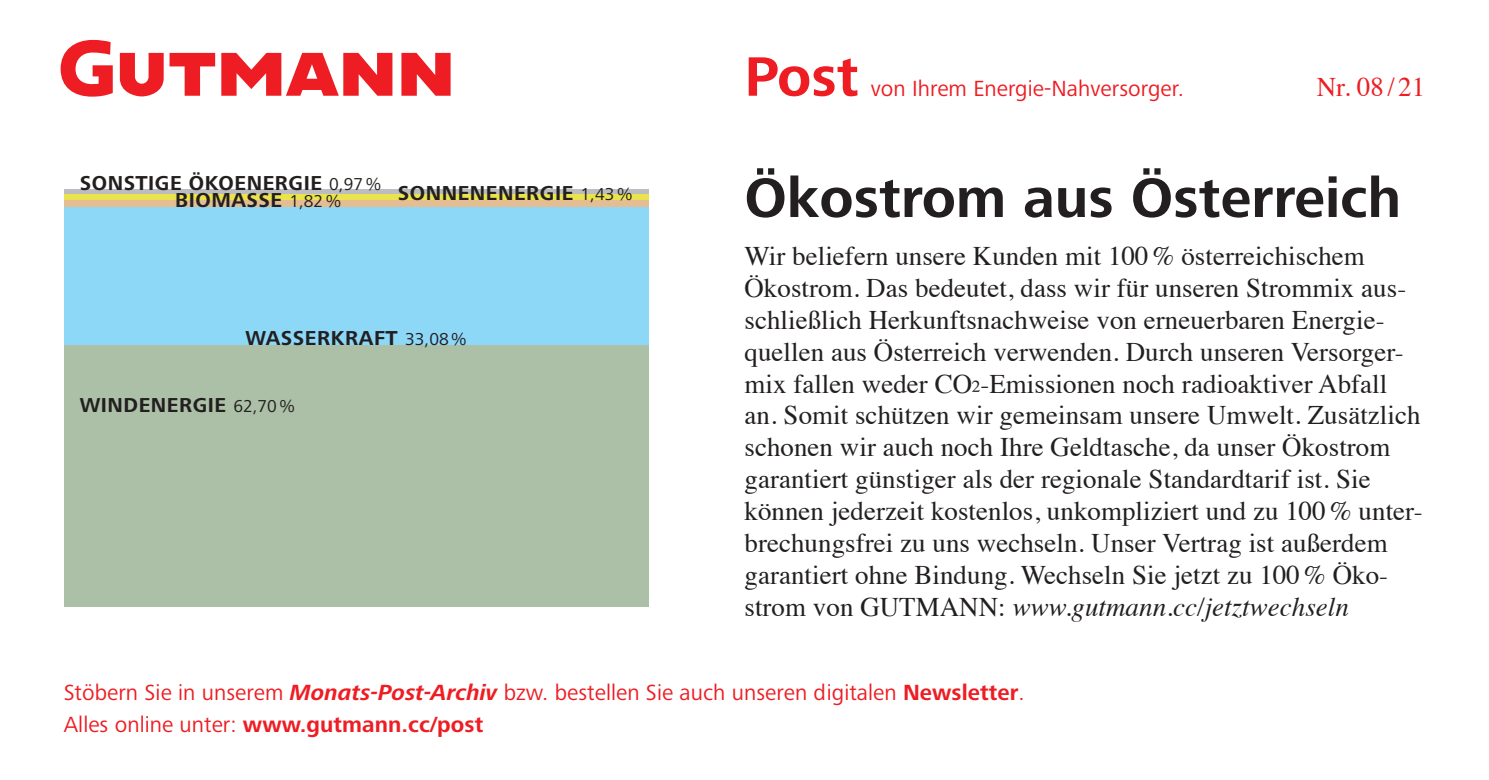
<style>
.page{position:relative;width:1489px;height:780px;background:#fff}
.page>*{position:absolute;margin:0;border:0;box-sizing:border-box;transform-origin:0 0}
.t1{font:700 57.5px "Frutiger Next Pro";color:#231f20}
.t2{font:700 57.5px "Frutiger Next Pro";color:#ee1d23}
.t3{font:27px/32px "Times";letter-spacing:.005em;color:#231f20}
.t4{font:27px "Times";color:#ee1d23}
.t5{font:22.75px/32px "Frutiger Next Pro";letter-spacing:.005em;color:#ee1d23}
.t6{font:700 21px "Frutiger Next Pro";letter-spacing:.025em;color:#231f20}
.s1{font-weight:400;font-size:18px}
.s2{font-style:italic}
.s3{font-weight:700;font-style:italic}
.s4{font-weight:700}
</style>
<div class="page">
<svg style="left:221px;top:53px;width:171px;height:43px"></svg>
<svg style="left:61px;top:40px;width:52px;height:57px"></svg>
<svg style="left:120px;top:53px;width:95px;height:43px"></svg>
<svg style="left:401px;top:53px;width:49px;height:43px"></svg>
<hr style="left:64px;top:189px;width:584px;height:4px;background:#bcbdc0">
<div style="left:64px;top:207px;width:584px;height:138px;background:#8dd7f7"></div>
<div style="left:64px;top:345px;width:584px;height:261px;background:#acc0a7"></div>
<div style="left:64px;top:199px;width:584px;height:8px;background:#e4be92"></div>
<div style="left:64px;top:193px;width:584px;height:6px;background:#ebe34d"></div>
<p class="t6" style="left:80px;top:170px;width:303px">SONSTIGE ÖKOENERGIE <span class="s1">0,97%</span></p>
<p class="t6" style="left:175px;top:188px;width:168px">BIOMASSE <span class="s1">1,82%</span></p>
<p class="t6" style="left:398px;top:180px;width:236px">SONNENENERGIE <span class="s1">1,43%</span></p>
<p class="t6" style="left:245px;top:326px;width:223px">WASSERKRAFT <span class="s1">33,08%</span></p>
<p class="t6" style="left:80px;top:393px;width:217px">WINDENERGIE <span class="s1">62,70%</span></p>
<p class="t2" style="left:744px;top:44px;width:116px">Post</p>
<p class="t5" style="left:870px;top:72px;width:315px">von Ihrem Energie-Nahversorger.</p>
<p class="t4" style="left:1316px;top:61px;width:110px">Nr. 08/ 21</p>
<p class="t1" style="left:744px;top:165px;width:658px">Ökostrom aus Österreich</p>
<p class="t3" style="left:744px;top:237px;width:679px">Wir beliefern unsere Kunden mit 100% österreichischem Ökostrom. Das bedeutet, dass wir für unseren Strommix aus&shy;schließlich Herkunftsnachweise von erneuerbaren Energie&shy;quellen aus Österreich verwenden. Durch unseren Versorger&shy;mix fallen weder CO²-Emissionen noch radioaktiver Abfall an. Somit schützen wir gemeinsam unsere Umwelt. Zusätzlich schonen wir auch noch Ihre Geldtasche, da unser Ökostrom garantiert günstiger als der regionale Standardtarif ist. Sie können jederzeit kostenlos, unkompliziert und zu 100% unter&shy;brechungsfrei zu uns wechseln. Unser Vertrag ist außerdem garantiert ohne Bindung. Wechseln Sie jetzt zu 100% Öko&shy;strom von GUTMANN: <span class="s2">www.gutmann.cc/jetztwechseln</span></p>
<p class="t5" style="left:64px;top:676px;width:962px">Stöbern Sie in unserem <span class="s3">Monats-Post-Archiv</span> bzw. bestellen Sie auch unseren digitalen <span class="s4">Newsletter</span>.<br>Alles online unter: <span class="s4">www.gutmann.cc/post</span></p>
</div>
